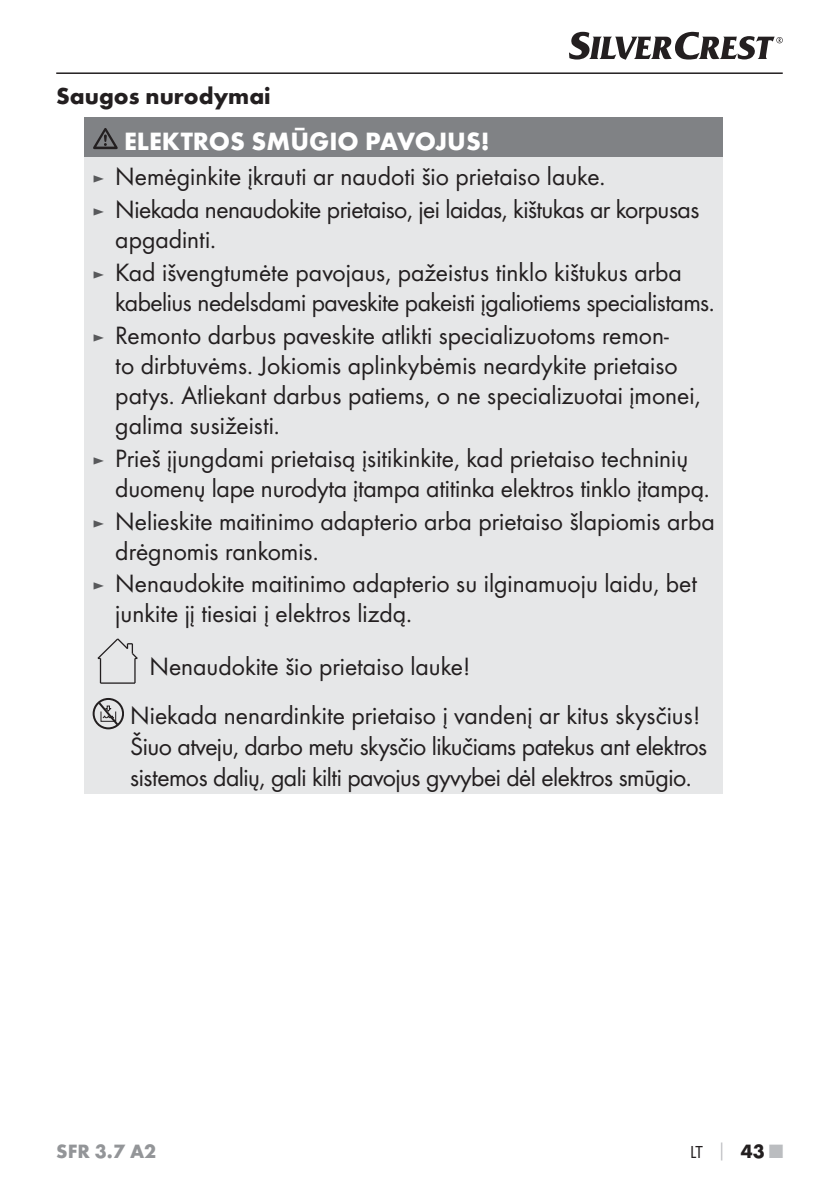
<style>
.page{position:relative;width:839px;height:1190px;background:#fff}
.page>*{position:absolute;margin:0;border:0;box-sizing:border-box;transform-origin:0 0}
.t1{font:26px/30px "Futura Boo";color:#231f20}
.t2{font:26px/32.8px "Futura Boo";letter-spacing:-.02em;color:#231f20}
.t3{font:700 26px "Futura";color:#fff}
.t4{font:700 24px "Futura";color:#231f20}
.t5{font:700 20px "Futura";color:#939598}
.t6{font:18px "Futura Boo";color:#231f20}
.s1{font-size:18px;color:#58595b}
.s2{font-family:"Futura";font-weight:700;color:#bbbdc0}
.s3{font-family:"Futura";font-weight:700;font-size:20px}
.s4{font-family:"Futura";font-weight:700;font-size:20px;color:#bbbdc0}
</style>
<div class="page">
<hr style="left:56px;top:72px;width:726px;height:2px;background:#231f20">
<svg style="left:569px;top:32px;width:213px;height:28px"></svg>
<div style="left:85px;top:117px;width:637px;height:41px;background:#808285"></div>
<div style="left:85px;top:158px;width:637px;height:636px;background:#e6e7e8"></div>
<svg style="left:93px;top:128px;width:25px;height:21px"></svg>
<div style="left:93px;top:698px;width:31px;height:31px;border:2px solid #231f20;border-radius:50%"></div>
<svg style="left:96px;top:700px;width:24px;height:27px"></svg>
<svg style="left:97px;top:638px;width:41px;height:45px"></svg>
<p class="t4" style="left:56px;top:86px;width:216px">Saugos nurodymai</p>
<p class="t3" style="left:124px;top:131px;width:367px">ELEKTROS SMŪGIO PAVOJUS!</p>
<p class="t2" style="left:93px;top:161px;width:608px"><span class="s1">►</span> Nemėginkite įkrauti ar naudoti šio prietaiso lauke.<br><span class="s1">►</span> Niekada nenaudokite prietaiso, jei laidas, kištukas ar korpusas</p>
<p class="t1" style="left:93px;top:224px;width:590px;line-height:32.8px;text-indent:23px">apgadinti.<br><span class="s1">►</span> Kad išvengtumėte pavojaus, pažeistus tinklo kištukus arba</p>
<p class="t2" style="left:93px;top:287px;width:623px;text-indent:23px">kabelius nedelsdami paveskite pakeisti įgaliotiems specialistams. <span class="s1">►</span> Remonto darbus paveskite atlikti specializuotoms remon-</p>
<p class="t1" style="left:115px;top:351px;width:586px">to dirbtuvėms. Jokiomis aplinkybėmis neardykite prietaiso patys. Atliekant darbus patiems, o ne specializuotai įmonei, galima susižeisti.</p>
<p class="t1" style="left:115px;top:444px;width:595px;text-indent:-23px"><span class="s1">►</span> Prieš įjungdami prietaisą įsitikinkite, kad prietaiso techninių duomenų lape nurodyta įtampa atitinka elektros tinklo įtampą.</p>
<p class="t1" style="left:115px;top:507px;width:600px;text-indent:-23px"><span class="s1">►</span> Nelieskite maitinimo adapterio arba prietaiso šlapiomis arba drėgnomis rankomis.</p>
<p class="t1" style="left:115px;top:570px;width:583px;text-indent:-23px"><span class="s1">►</span> Nenaudokite maitinimo adapterio su ilginamuoju laidu, bet junkite jį tiesiai į elektros lizdą.</p>
<p class="t1" style="left:130px;top:643px;width:571px;line-height:48.6px;text-indent:19px">Nenaudokite šio prietaiso lauke!<br>Niekada nenardinkite prietaiso į vandenį ar kitus skysčius!</p>
<p class="t2" style="left:130px;top:732px;width:578px;line-height:31.2px">Šiuo atveju, darbo metu skysčio likučiams patekus ant elektros sistemos dalių, gali kilti pavojus gyvybei dėl elektros smūgio.</p>
<p class="t5" style="left:56px;top:1143px;width:101px">SFR 3.7 A2</p>
<p class="t6" style="left:689px;top:1143px;width:94px">LT <span class="s2">│</span> <span class="s3">43</span> <span class="s4">■</span></p>
</div>
